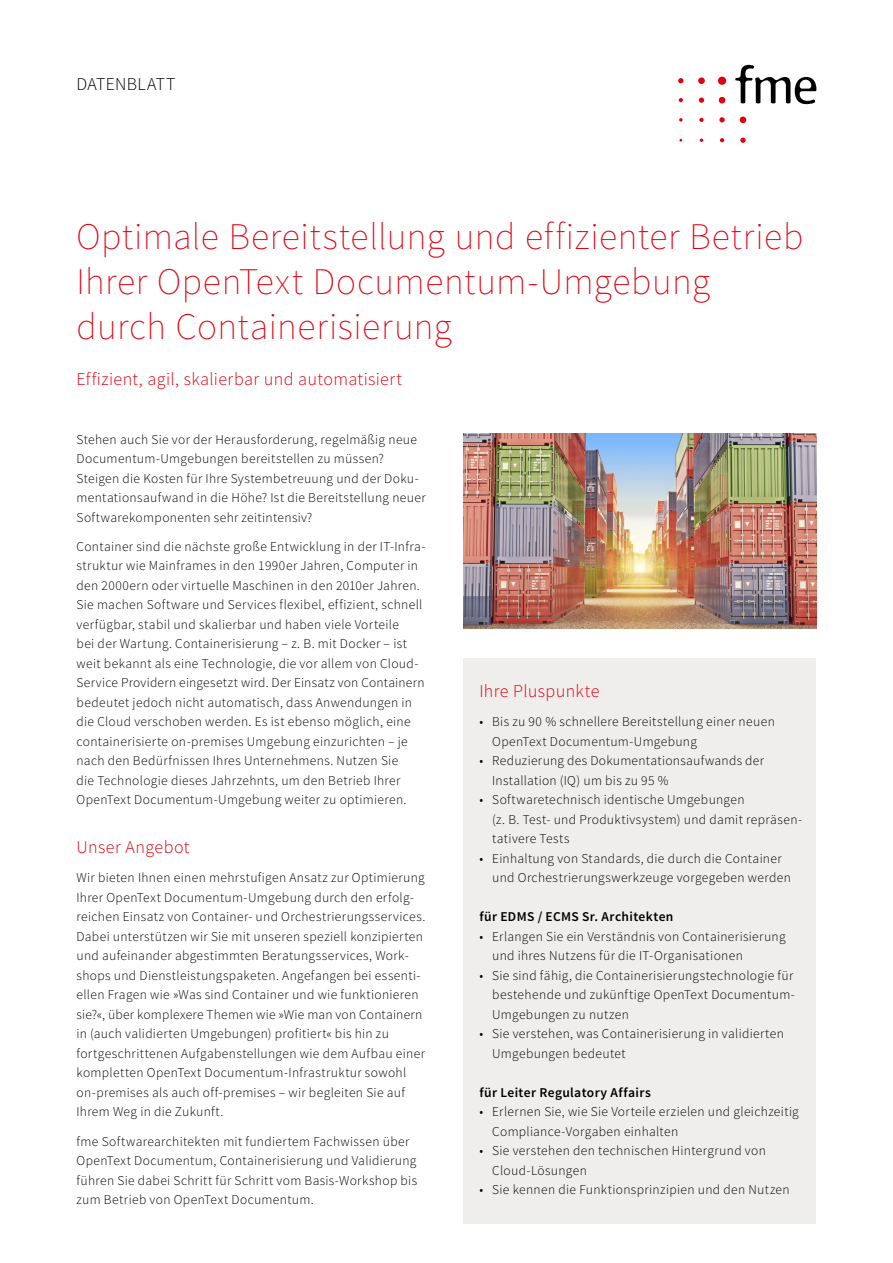
<style>
.page{position:relative;width:893px;height:1263px;background:#fff}
.page>*{position:absolute;margin:0;border:0;box-sizing:border-box;transform-origin:0 0}
.t1{font:200 37.5px/45px "Source Sans Pro";letter-spacing:.015em;color:#e3000f}
.t2{font:300 18px "Source Sans Pro";letter-spacing:.02em;color:#e3000f}
.t3{font:300 18px "Source Sans Pro";letter-spacing:.02em;color:#000}
.t4{font:300 13.5px/19.5px "Source Sans Pro";letter-spacing:.025em;color:#000}
.t5{font:600 13.5px "Source Sans Pro";letter-spacing:.03em;color:#000}
</style>
<div class="page">
<svg style="left:735px;top:65px;width:81px;height:39px"></svg>
<div style="left:718px;top:77px;width:8px;height:8px;background:#e3000f;border-radius:50%"></div>
<div style="left:698px;top:77px;width:7px;height:7px;background:#e3000f;border-radius:50%"></div>
<svg style="left:719px;top:97px;width:6px;height:6px"></svg>
<svg style="left:740px;top:117px;width:6px;height:6px"></svg>
<svg style="left:678px;top:78px;width:5px;height:5px"></svg>
<svg style="left:699px;top:98px;width:5px;height:5px"></svg>
<svg style="left:719px;top:117px;width:6px;height:5px"></svg>
<svg style="left:740px;top:138px;width:6px;height:5px"></svg>
<svg style="left:679px;top:98px;width:4px;height:4px"></svg>
<svg style="left:699px;top:118px;width:5px;height:4px"></svg>
<svg style="left:720px;top:138px;width:4px;height:4px"></svg>
<svg style="left:700px;top:138px;width:3px;height:4px"></svg>
<svg style="left:679px;top:118px;width:3px;height:4px"></svg>
<img style="left:463px;top:434px;width:353px;height:195px">
<div style="left:463px;top:658px;width:353px;height:566px;background:#f0eeec"></div>
<h2 class="t3" style="left:77px;top:73px;width:100px">DATENBLATT</h2>
<h1 class="t1" style="left:77px;top:214px;width:728px">Optimale Bereitstellung und effizienter Betrieb<br>Ihrer OpenText Documentum-Umgebung durch Containerisierung</h1>
<h2 class="t2" style="left:77px;top:368px;width:327px">Effizient, agil, skalierbar und automatisiert</h2>
<p class="t4" style="left:77px;top:429px;width:351px">Stehen auch Sie vor der Herausforderung, regelmäßig neue Documentum-Umgebungen bereitstellen zu müssen?<br>Steigen die Kosten für Ihre Systembetreuung und der Doku&shy;mentationsaufwand in die Höhe? Ist die Bereitstellung neuer Softwarekomponenten sehr zeitintensiv?</p>
<p class="t4" style="left:77px;top:537px;width:351px">Container sind die nächste große Entwicklung in der IT-Infra&shy;struktur wie Mainframes in den 1990er Jahren, Computer in den 2000ern oder virtuelle Maschinen in den 2010er Jahren.<br>Sie machen Software und Services flexibel, effizient, schnell verfügbar, stabil und skalierbar und haben viele Vorteile<br>bei der Wartung. Containerisierung – z. B. mit Docker – ist weit bekannt als eine Technologie, die vor allem von Cloud-Service Providern eingesetzt wird. Der Einsatz von Containern bedeutet jedoch nicht automatisch, dass Anwendungen in die Cloud verschoben werden. Es ist ebenso möglich, eine containerisierte on-premises Umgebung einzurichten – je nach den Bedürfnissen Ihres Unternehmens. Nutzen Sie<br>die Technologie dieses Jahrzehnts, um den Betrieb Ihrer OpenText Documentum-Umgebung weiter zu optimieren.</p>
<h2 class="t2" style="left:77px;top:836px;width:115px">Unser Angebot</h2>
<p class="t4" style="left:77px;top:868px;width:350px">Wir bieten Ihnen einen mehrstufigen Ansatz zur Optimierung Ihrer OpenText Documentum-Umgebung durch den erfolg&shy;reichen Einsatz von Container- und Orchestrierungsservices.<br>Dabei unterstützen wir Sie mit unseren speziell konzipierten und aufeinander abgestimmten Beratungsservices, Work&shy;shops und Dienstleistungspaketen. Angefangen bei essenti&shy;ellen Fragen wie »Was sind Container und wie funktionieren sie?«, über komplexere Themen wie »Wie man von Containern in (auch validierten Umgebungen) profitiert« bis hin zu fortgeschrittenen Aufgabenstellungen wie dem Aufbau einer kompletten OpenText Documentum-Infrastruktur sowohl on-premises als auch off-premises – wir begleiten Sie auf Ihrem Weg in die Zukunft.</p>
<p class="t4" style="left:77px;top:1131px;width:342px">fme Softwarearchitekten mit fundiertem Fachwissen über OpenText Documentum, Containerisierung und Validierung führen Sie dabei Schritt für Schritt vom Basis-Workshop bis zum Betrieb von OpenText Documentum.</p>
<h2 class="t2" style="left:479px;top:680px;width:122px">Ihre Pluspunkte</h2>
<p class="t4" style="left:492px;top:712px;width:284px;text-indent:-13px">• Bis zu 90 % schnellere Bereitstellung einer neuen<br>OpenText Documentum-Umgebung</p>
<p class="t4" style="left:492px;top:751px;width:273px;text-indent:-13px">• Reduzierung des Dokumentationsaufwands der<br>Installation (IQ) um bis zu 95 %</p>
<p class="t4" style="left:492px;top:790px;width:311px;text-indent:-13px">• Softwaretechnisch identische Umgebungen<br>(z. B. Test- und Produktivsystem) und damit repräsen&shy;tativere Tests</p>
<p class="t4" style="left:492px;top:849px;width:300px;text-indent:-13px">• Einhaltung von Standards, die durch die Container und Orchestrierungswerkzeuge vorgegeben werden</p>
<p class="t5" style="left:479px;top:908px;width:196px">für EDMS / ECMS Sr. Architekten</p>
<p class="t4" style="left:492px;top:927px;width:295px;text-indent:-13px">• Erlangen Sie ein Verständnis von Containerisierung und ihres Nutzens für die IT-Organisationen</p>
<p class="t4" style="left:492px;top:966px;width:304px;text-align:justify;text-indent:-13px">• Sie sind fähig, die Containerisierungstechnologie für bestehende und zukünftige OpenText Documentum-Umgebungen zu nutzen</p>
<p class="t4" style="left:492px;top:1024px;width:293px;text-indent:-13px">• Sie verstehen, was Containerisierung in validierten<br>Umgebungen bedeutet</p>
<p class="t5" style="left:479px;top:1084px;width:173px">für Leiter Regulatory Affairs</p>
<p class="t4" style="left:492px;top:1102px;width:308px;text-indent:-13px">• Erlernen Sie, wie Sie Vorteile erzielen und gleichzeitig<br>Compliance-Vorgaben einhalten</p>
<p class="t4" style="left:492px;top:1141px;width:275px;text-indent:-13px">• Sie verstehen den technischen Hintergrund von<br>Cloud-Lösungen</p>
<p class="t4" style="left:479px;top:1180px;width:312px">• Sie kennen die Funktionsprinzipien und den Nutzen</p>
</div>
